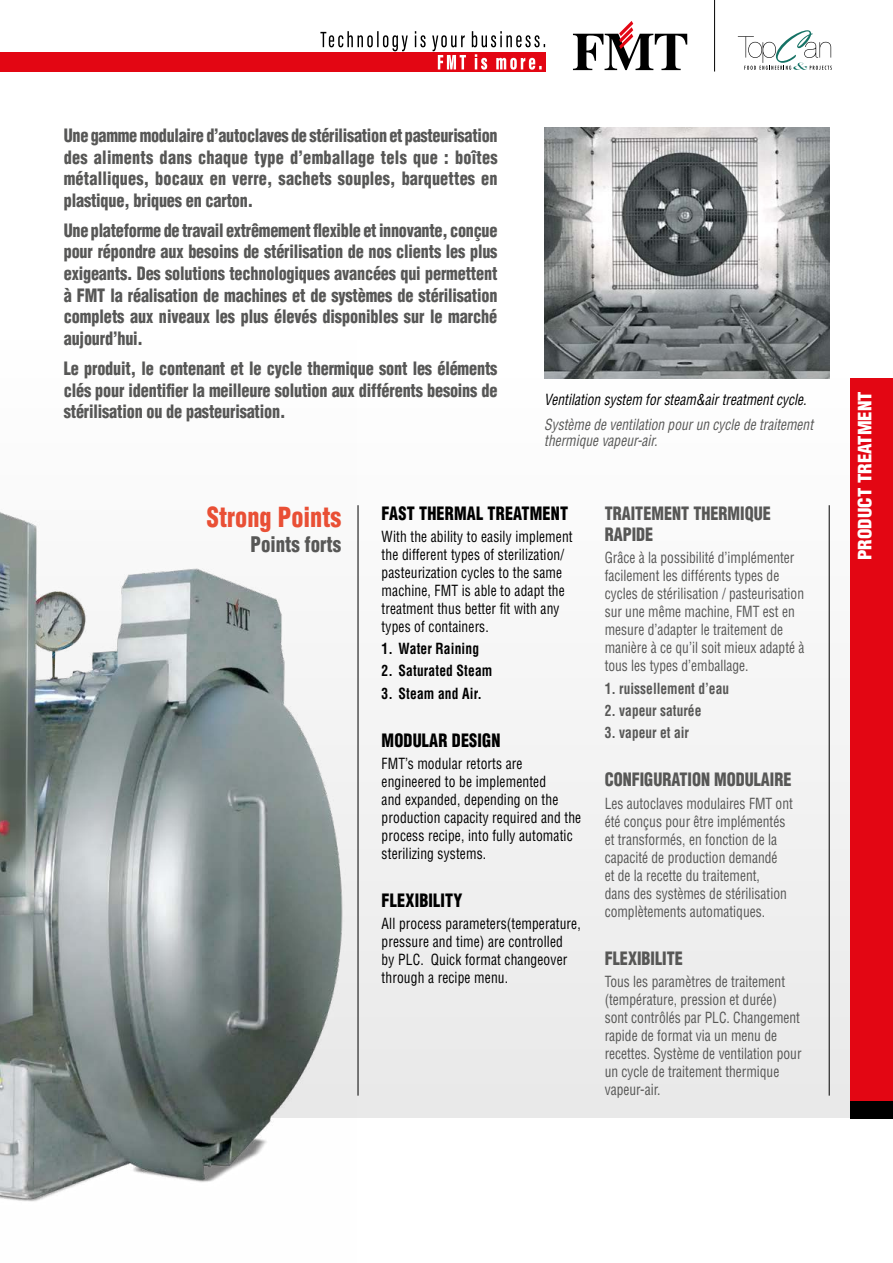
<style>
.page{position:relative;width:893px;height:1263px;background:#fff}
.page>*{position:absolute;margin:0;border:0;box-sizing:border-box;transform-origin:0 0}
.t1{font:900 condensed 27px "Helvetica LT";color:#e94f35;scale:.9 1}
.t2{font:900 condensed 21px "Helvetica LT";color:#575756;scale:.9 1}
.t3{font:900 condensed 18px/21.6px "Helvetica LT";letter-spacing:-.005em;color:#575756;text-align:justify;scale:.9 1}
.t4{font:900 condensed 18px "Helvetica LT";letter-spacing:.01em;color:#000;scale:.9 1}
.t5{font:900 condensed 18px "Helvetica LT";color:#fff;scale:1.05 1}
.t6{font:condensed 15px/18px "Helvetica LT";color:#575756;scale:.9 1}
.t7{font:condensed 15px/18px "Helvetica LT";letter-spacing:.01em;color:#000;scale:.9 1}
.t8{font:italic condensed 15px/16.5px "Helvetica LT";color:#575756;scale:.9 1}
.t9{font:700 condensed 15px "Helvetica LT";color:#575756;scale:.9 1}
.t10{font:700 condensed 15px "Helvetica LT";letter-spacing:.01em;color:#000;scale:.9 1}
.t11{font:italic condensed 15px "Helvetica LT";color:#000;scale:.9 1}
</style>
<div class="page">
<div style="left:0;top:53px;width:546px;height:19px;background:#e30613"></div>
<svg style="left:320px;top:31px;width:225px;height:39px"></svg>
<hr style="left:714px;top:0;width:1px;height:72px;background:#000">
<svg style="left:738px;top:30px;width:94px;height:40px"></svg>
<svg style="left:573px;top:21px;width:114px;height:49px"></svg>
<div style="left:0;top:378px;width:893px;height:740px;background:#f5f5f5"></div>
<div style="left:850px;top:378px;width:43px;height:740px;background:#e30613"></div>
<div style="left:850px;top:1101px;width:43px;height:17px;background:#000"></div>
<img style="left:0;top:512px;width:356px;height:690px">
<img style="left:544px;top:128px;width:285px;height:250px">
<hr style="left:829px;top:505px;width:1px;height:591px;background:#000">
<hr style="left:358px;top:505px;width:1px;height:591px;background:#000">
<p class="t3" style="left:64px;top:124px;width:484px">Une gamme modulaire d’autoclaves de stérilisation et pasteurisation des aliments dans chaque type d’emballage tels que : boîtes métalliques, bocaux en verre, sachets souples, barquettes en plastique, briques en carton.</p>
<p class="t3" style="left:64px;top:219px;width:483px">Une plateforme de travail extrêmement flexible et innovante, conçue pour répondre aux besoins de stérilisation de nos clients les plus exigeants. Des solutions technologiques avancées qui permettent à FMT la réalisation de machines et de systèmes de stérilisation complets aux niveaux les plus élevés disponibles sur le marché aujourd’hui.</p>
<p class="t3" style="left:64px;top:357px;width:483px">Le produit, le contenant et le cycle thermique sont les éléments clés pour identifier la meilleure solution aux différents besoins de stérilisation ou de pasteurisation.</p>
<p class="t11" style="left:544px;top:390px;width:293px">Ventilation system for steam&amp;air treatment cycle.</p>
<p class="t8" style="left:544px;top:416px;width:300px">Système de ventilation pour un cycle de traitement thermique vapeur-air.</p>
<h1 class="t1" style="left:207px;top:500px;width:151px">Strong Points</h1>
<p class="t2" style="left:250px;top:531px;width:102px">Points forts</p>
<p class="t4" style="left:382px;top:502px;width:209px">FAST THERMAL TREATMENT</p>
<p class="t7" style="left:382px;top:527px;width:214px">With the ability to easily implement the different types of sterilization/ pasteurization cycles to the same machine, FMT is able to adapt the treatment thus better fit with any types of containers.</p>
<p class="t10" style="left:382px;top:639px;width:110px">1. Water Raining</p>
<p class="t10" style="left:382px;top:661px;width:125px">2. Saturated Steam</p>
<p class="t10" style="left:382px;top:684px;width:113px">3. Steam and Air.</p>
<p class="t4" style="left:382px;top:729px;width:133px">MODULAR DESIGN</p>
<p class="t7" style="left:382px;top:754px;width:223px">FMT’s modular retorts are engineered to be implemented<br>and expanded, depending on the production capacity required and the process recipe, into fully automatic sterilizing systems.</p>
<p class="t4" style="left:382px;top:889px;width:91px">FLEXIBILITY</p>
<p class="t7" style="left:382px;top:915px;width:223px">All process parameters(temperature, pressure and time) are controlled<br>by PLC. Quick format changeover through a recipe menu.</p>
<p class="t3" style="left:605px;top:502px;width:186px">TRAITEMENT THERMIQUE<br>RAPIDE</p>
<p class="t6" style="left:605px;top:549px;width:223px">Grâce à la possibilité d’implémenter facilement les différents types de cycles de stérilisation / pasteurisation sur une même machine, FMT est en mesure d’adapter le traitement de manière à ce qu’il soit mieux adapté à tous les types d’emballage.</p>
<p class="t9" style="left:605px;top:679px;width:140px">1. ruissellement d’eau</p>
<p class="t9" style="left:605px;top:701px;width:109px">2. vapeur saturée</p>
<p class="t9" style="left:605px;top:723px;width:95px">3. vapeur et air</p>
<p class="t3" style="left:605px;top:769px;width:209px">CONFIGURATION MODULAIRE</p>
<p class="t6" style="left:605px;top:794px;width:211px">Les autoclaves modulaires FMT ont été conçus pour être implémentés et transformés, en fonction de la capacité de production demandé<br>et de la recette du traitement,<br>dans des systèmes de stérilisation complètements automatiques.</p>
<p class="t3" style="left:605px;top:947px;width:89px">FLEXIBILITE</p>
<p class="t6" style="left:605px;top:972px;width:220px">Tous les paramètres de traitement (température, pression et durée) sont contrôlés par PLC. Changement rapide de format via un menu de recettes. Système de ventilation pour un cycle de traitement thermique vapeur-air.</p>
<p class="t5" style="left:853px;top:560px;width:162px;rotate:-90deg">PRODUCT TREATMENT</p>
</div>
